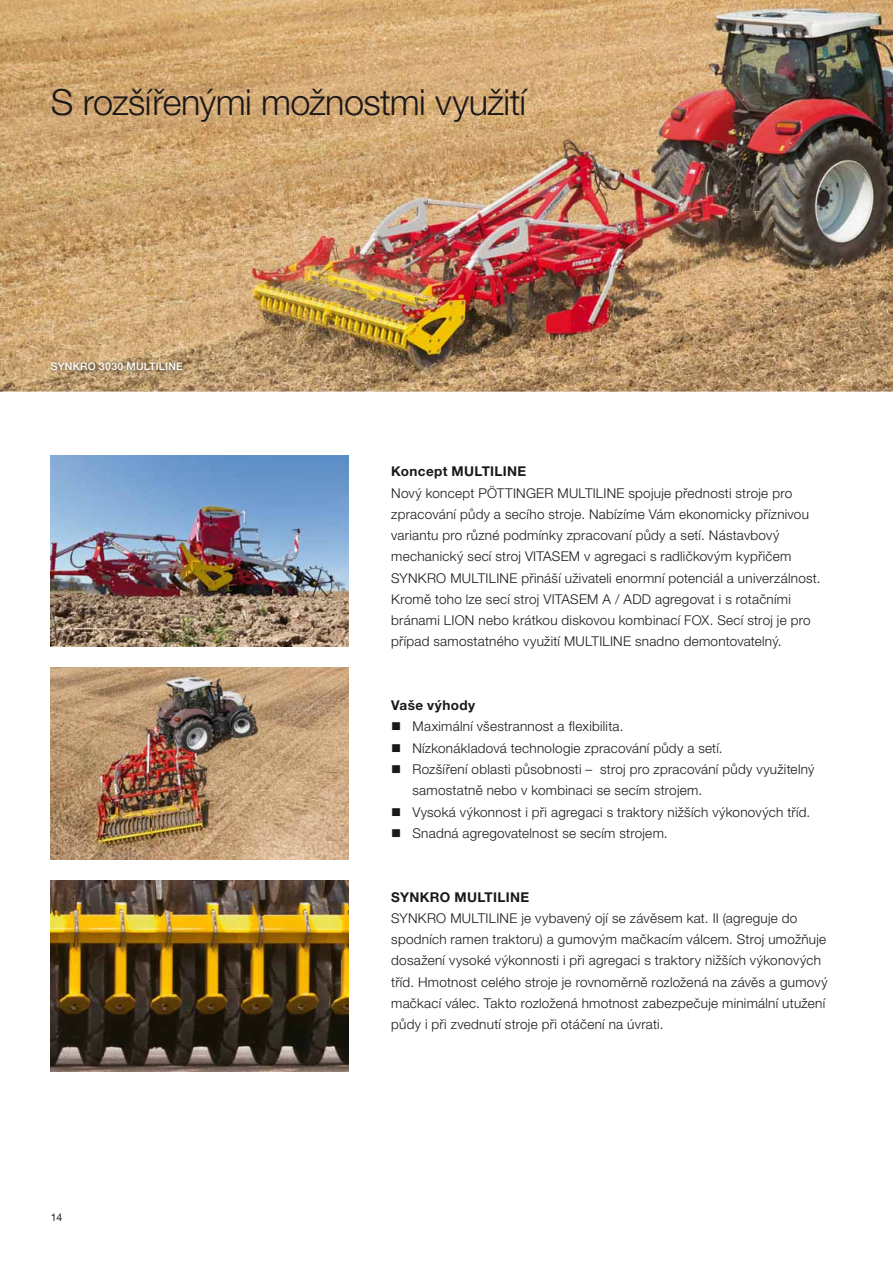
<style>
.page{position:relative;width:893px;height:1263px;background:#fff}
.page>*{position:absolute;margin:0;border:0;box-sizing:border-box;transform-origin:0 0}
.t1{font:300 36px "Helvetica Neue LTW1 G";letter-spacing:-.015em;color:#1b1819}
.t2{font:300 13.5px/21.3px "Helvetica Neue LTW1 G";letter-spacing:.02em;color:#1b1819}
.t3{font:700 13.5px "Helvetica Neue LTW1 G";letter-spacing:.025em;color:#1b1819}
.t4{font:500 10.5px "Helvetica Neue LTW1 G";letter-spacing:.025em;color:#fff}
.t5{font:10.5px "Helvetica Neue LTW1 G";color:#1b1819}
</style>
<div class="page">
<img style="left:0;top:0;width:893px;height:392px">
<img style="left:51px;top:455px;width:298px;height:191px">
<img style="left:51px;top:668px;width:298px;height:191px">
<img style="left:51px;top:880px;width:298px;height:191px">
<img style="left:48px;top:359px;width:140px;height:17px">
<h1 class="t1" style="left:51px;top:89px;width:477px">S rozšířenými možnostmi využití</h1>
<p class="t4" style="left:51px;top:360px;width:133px">SYNKRO 3030 MULTILINE</p>
<p class="t5" style="left:51px;top:1213px;width:13px">14</p>
<p class="t3" style="left:391px;top:467px;width:137px">Koncept MULTILINE</p>
<p class="t2" style="left:391px;top:484px;width:431px">Nový koncept PÖTTINGER MULTILINE spojuje přednosti stroje pro zpracování půdy a secího stroje. Nabízíme Vám ekonomicky příznivou variantu pro různé podmínky zpracovaní půdy a setí. Nástavbový mechanický secí stroj VITASEM v agregaci s radličkovým kypřičem SYNKRO MULTILINE přináší uživateli enormní potenciál a univerzálnost.<br>Kromě toho lze secí stroj VITASEM A / ADD agregovat i s rotačními bránami LION nebo krátkou diskovou kombinací FOX. Secí stroj je pro případ samostatného využití MULTILINE snadno demontovatelný.</p>
<p class="t3" style="left:391px;top:700px;width:85px">Vaše výhody</p>
<p class="t2" style="left:412px;top:718px;width:403px">Maximální všestrannost a flexibilita.<br>Nízkonákladová technologie zpracování půdy a setí.<br>Rozšíření oblasti působnosti – stroj pro zpracování půdy využitelný samostatně nebo v kombinaci se secím strojem.<br>Vysoká výkonnost i při agregaci s traktory nižších výkonových tříd.<br>Snadná agregovatelnost se secím strojem.</p>
<p class="t3" style="left:391px;top:892px;width:139px">SYNKRO MULTILINE</p>
<p class="t2" style="left:391px;top:909px;width:438px">SYNKRO MULTILINE je vybavený ojí se závěsem kat. II (agreguje do spodních ramen traktoru) a gumovým mačkacím válcem. Stroj umožňuje dosažení vysoké výkonnosti i při agregaci s traktory nižších výkonových tříd. Hmotnost celého stroje je rovnoměrně rozložená na závěs a gumový mačkací válec. Takto rozložená hmotnost zabezpečuje minimální utužení půdy i při zvednutí stroje při otáčení na úvrati.</p>
</div>
